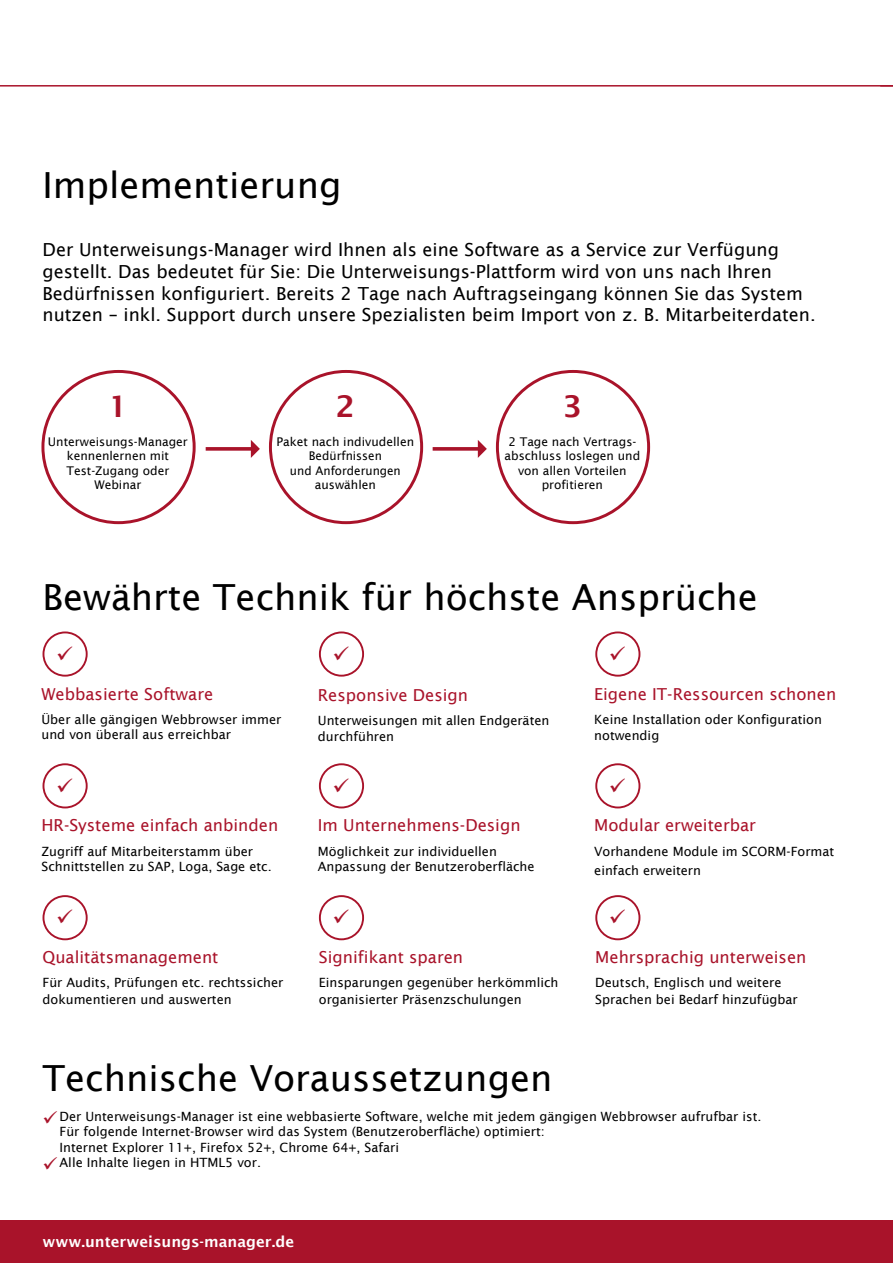
<style>
.page{position:relative;width:893px;height:1263px;background:#fff}
.page>*{position:absolute;margin:0;border:0;box-sizing:border-box;transform-origin:0 0}
.t1{font:36px "Lucida Sans";color:#000}
.t2{font:600 30px "Lucida Sans";color:#a9132a}
.t3{font:18px/21.6px "Lucida Sans";color:#000}
.t4{font:16.5px "Lucida Sans";color:#a9132a}
.t5{font:600 15px "Lucida Sans";color:#fff}
.t6{font:12.75px/15.3px "Lucida Sans";color:#000}
.t7{font:12px/14.4px "Lucida Sans";color:#000;text-align:center}
.s1{color:#a9132a}
</style>
<div class="page">
<div style="left:0;top:1220px;width:893px;height:43px;background:#a9132a"></div>
<div style="left:41px;top:370px;width:155px;height:154px;border:3px solid #a9132a;border-radius:50%"></div>
<div style="left:496px;top:370px;width:154px;height:154px;border:3px solid #a9132a;border-radius:50%"></div>
<div style="left:269px;top:370px;width:154px;height:154px;border:3px solid #a9132a;border-radius:50%"></div>
<div style="left:43px;top:631px;width:45px;height:46px;border:2px solid #a9132a;border-radius:50%"></div>
<div style="left:43px;top:763px;width:45px;height:45px;border:2px solid #a9132a;border-radius:50%"></div>
<div style="left:43px;top:895px;width:45px;height:45px;border:2px solid #a9132a;border-radius:50%"></div>
<div style="left:319px;top:631px;width:45px;height:46px;border:2px solid #a9132a;border-radius:50%"></div>
<div style="left:319px;top:763px;width:45px;height:45px;border:2px solid #a9132a;border-radius:50%"></div>
<div style="left:319px;top:895px;width:45px;height:45px;border:2px solid #a9132a;border-radius:50%"></div>
<div style="left:595px;top:631px;width:45px;height:46px;border:2px solid #a9132a;border-radius:50%"></div>
<div style="left:595px;top:763px;width:45px;height:45px;border:2px solid #a9132a;border-radius:50%"></div>
<div style="left:595px;top:895px;width:45px;height:45px;border:2px solid #a9132a;border-radius:50%"></div>
<hr style="left:0;top:85px;width:893px;height:2px;background:#a9132a">
<svg style="left:880px;top:86px;width:13px;height:1px"></svg>
<h1 class="t1" style="left:43px;top:164px;width:300px">Implementierung</h1>
<p class="t3" style="left:43px;top:239px;width:775px">Der Unterweisungs-Manager wird Ihnen als eine Software as a Service zur Verfügung gestellt. Das bedeutet für Sie: Die Unterweisungs-Plattform wird von uns nach Ihren Bedürfnissen konfiguriert. Bereits 2 Tage nach Auftragseingang können Sie das System nutzen – inkl. Support durch unsere Spezialisten beim Import von z. B. Mitarbeiterdaten.</p>
<h2 class="t2" style="left:108px;top:389px;width:21px">1</h2>
<p class="t7" style="left:48px;top:434px;width:141px">Unterweisungs-Manager kennenlernen mit<br>Test-Zugang oder<br>Webinar</p>
<h2 class="t2" style="left:336px;top:389px;width:21px">2</h2>
<p class="t7" style="left:277px;top:434px;width:139px">Paket nach indivudellen<br>Bedürfnissen<br>und Anforderungen auswählen</p>
<h2 class="t2" style="left:563px;top:389px;width:21px">3</h2>
<p class="t7" style="left:504px;top:434px;width:137px">2 Tage nach Vertrags&shy;abschluss loslegen und von allen Vorteilen profitieren</p>
<h1 class="t1" style="left:43px;top:577px;width:717px">Bewährte Technik für höchste Ansprüche</h1>
<p class="t4" style="left:41px;top:684px;width:173px">Webbasierte Software</p>
<p class="t6" style="left:41px;top:711px;width:241px">Über alle gängigen Webbrowser immer und von überall aus erreichbar</p>
<p class="t4" style="left:41px;top:816px;width:238px">HR-Systeme einfach anbinden</p>
<p class="t6" style="left:41px;top:843px;width:232px">Zugriff auf Mitarbeiterstamm über<br>Schnittstellen zu SAP, Loga, Sage etc.</p>
<p class="t4" style="left:43px;top:948px;width:177px">Qualitätsmanagement</p>
<p class="t6" style="left:43px;top:975px;width:242px;line-height:16.2px">Für Audits, Prüfungen etc. rechtssicher dokumentieren und auswerten</p>
<p class="t4" style="left:318px;top:685px;width:152px">Responsive Design</p>
<p class="t6" style="left:318px;top:712px;width:233px;line-height:16.2px">Unterweisungen mit allen Endgeräten durchführen</p>
<p class="t4" style="left:318px;top:816px;width:204px">Im Unternehmens-Design</p>
<p class="t6" style="left:318px;top:843px;width:218px">Möglichkeit zur individuellen<br>Anpassung der Benutzeroberfläche</p>
<p class="t4" style="left:319px;top:948px;width:146px">Signifikant sparen</p>
<p class="t6" style="left:319px;top:975px;width:241px;line-height:16.2px">Einsparungen gegenüber herkömmlich organisierter Präsenzschulungen</p>
<p class="t4" style="left:594px;top:684px;width:243px">Eigene IT-Ressourcen schonen</p>
<p class="t6" style="left:594px;top:711px;width:229px;line-height:16.2px">Keine Installation oder Konfiguration notwendig</p>
<p class="t4" style="left:594px;top:816px;width:163px">Modular erweiterbar</p>
<p class="t6" style="left:594px;top:841px;width:241px;line-height:19.8px">Vorhandene Module im SCORM-Format einfach erweitern</p>
<p class="t4" style="left:595px;top:948px;width:213px">Mehrsprachig unterweisen</p>
<p class="t6" style="left:595px;top:975px;width:204px;line-height:16.2px">Deutsch, Englisch und weitere<br>Sprachen bei Bedarf hinzufügbar</p>
<h1 class="t1" style="left:43px;top:1057px;width:511px">Technische Voraussetzungen</h1>
<p class="t6" style="left:60px;top:1109px;width:703px;text-indent:-17px"><span class="s1">✓</span>Der Unterweisungs-Manager ist eine webbasierte Software, welche mit jedem gängigen Webbrowser aufrufbar ist.<br>Für folgende Internet-Browser wird das System (Benutzeroberfläche) optimiert:<br>Internet Explorer 11+, Firefox 52+, Chrome 64+, Safari</p>
<p class="t6" style="left:43px;top:1155px;width:220px"><span class="s1">✓</span>Alle Inhalte liegen in HTML5 vor.</p>
<p class="t5" style="left:43px;top:1233px;width:253px">www.unterweisungs-manager.de</p>
</div>
